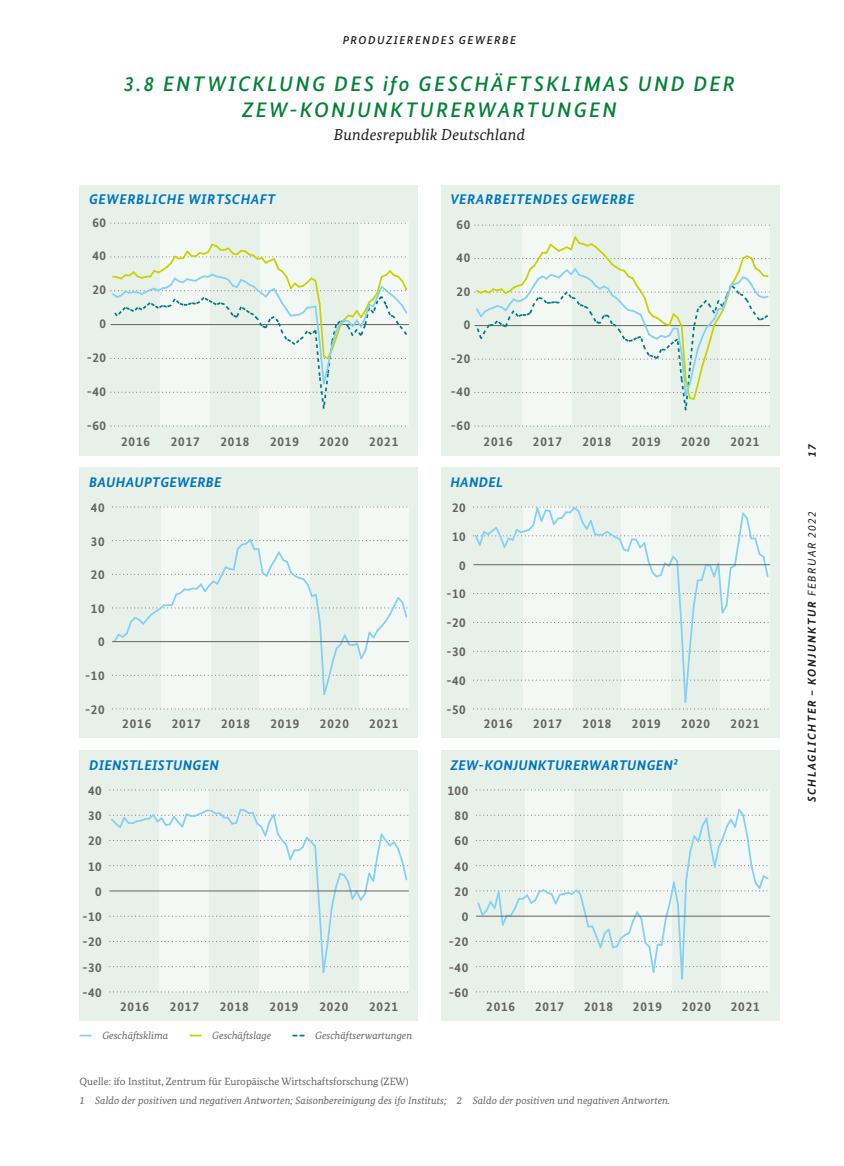
<style>
.page{position:relative;width:844px;height:1166px;background:#fff}
.page>*{position:absolute;margin:0;border:0;box-sizing:border-box;transform-origin:0 0}
.t1{font:italic 500 21px/26.2px "Bundes Sans";letter-spacing:.11em;color:#008136;text-align:center}
.t2{font:italic 15.75px "Bundes Serif";letter-spacing:.015em;color:#1a1a18}
.t3{font:italic 700 14px "Bundes Sans";letter-spacing:.02em;color:#0075be}
.t4{font:italic 700 14px "Bundes Sans";letter-spacing:.04em;color:#0075be}
.t5{font:700 13.12px "Bundes Sans";letter-spacing:.07em;color:#636362}
.t6{font:italic 700 11.38px "Bundes Sans";letter-spacing:.14em;color:#1a1a18}
.t7{font:italic 500 11.38px "Bundes Sans";letter-spacing:.13em;color:#1a1a18}
.t8{font:italic 10.5px "Bundes Serif";color:#636362}
.t9{font:10.5px "Bundes Serif";color:#636362}
.s1{font-weight:400}
</style>
<div class="page">
<div style="left:79px;top:185px;width:339px;height:270px;background:#e8f1e9"></div>
<div style="left:160px;top:223px;width:50px;height:203px;background:#f3f8f4"></div>
<div style="left:259px;top:223px;width:50px;height:203px;background:#f3f8f4"></div>
<div style="left:359px;top:223px;width:49px;height:203px;background:#f3f8f4"></div>
<svg style="left:111px;top:426px;width:295px;height:1px"></svg>
<svg style="left:111px;top:223px;width:295px;height:1px"></svg>
<svg style="left:110px;top:242px;width:299px;height:168px"></svg>
<div style="left:79px;top:468px;width:339px;height:270px;background:#e8f1e9"></div>
<div style="left:161px;top:506px;width:50px;height:203px;background:#f3f8f4"></div>
<div style="left:259px;top:506px;width:50px;height:203px;background:#f3f8f4"></div>
<div style="left:359px;top:506px;width:49px;height:203px;background:#f3f8f4"></div>
<svg style="left:112px;top:708px;width:296px;height:1px"></svg>
<svg style="left:112px;top:506px;width:296px;height:1px"></svg>
<svg style="left:112px;top:537px;width:296px;height:159px"></svg>
<hr style="left:112px;top:641px;width:296px;height:1px;background:#636362">
<div style="left:79px;top:751px;width:339px;height:270px;background:#e8f1e9"></div>
<div style="left:159px;top:789px;width:50px;height:203px;background:#f3f8f4"></div>
<div style="left:259px;top:789px;width:50px;height:203px;background:#f3f8f4"></div>
<div style="left:358px;top:789px;width:50px;height:203px;background:#f3f8f4"></div>
<svg style="left:110px;top:991px;width:298px;height:1px"></svg>
<svg style="left:110px;top:789px;width:298px;height:1px"></svg>
<svg style="left:109px;top:807px;width:299px;height:167px"></svg>
<hr style="left:110px;top:890px;width:298px;height:1px;background:#636362">
<div style="left:440px;top:751px;width:339px;height:270px;background:#e8f1e9"></div>
<div style="left:525px;top:789px;width:49px;height:203px;background:#f3f8f4"></div>
<div style="left:622px;top:789px;width:49px;height:203px;background:#f3f8f4"></div>
<div style="left:720px;top:789px;width:49px;height:203px;background:#f3f8f4"></div>
<svg style="left:476px;top:991px;width:292px;height:1px"></svg>
<svg style="left:476px;top:789px;width:292px;height:1px"></svg>
<svg style="left:476px;top:807px;width:293px;height:173px"></svg>
<hr style="left:476px;top:916px;width:293px;height:1px;background:#636362">
<div style="left:440px;top:185px;width:339px;height:270px;background:#e8f1e9"></div>
<div style="left:522px;top:225px;width:50px;height:201px;background:#f3f8f4"></div>
<div style="left:621px;top:225px;width:49px;height:201px;background:#f3f8f4"></div>
<div style="left:720px;top:225px;width:49px;height:201px;background:#f3f8f4"></div>
<svg style="left:474px;top:426px;width:295px;height:1px"></svg>
<svg style="left:474px;top:225px;width:295px;height:1px"></svg>
<svg style="left:474px;top:235px;width:295px;height:177px"></svg>
<div style="left:440px;top:468px;width:339px;height:270px;background:#e8f1e9"></div>
<svg style="left:473px;top:506px;width:296px;height:203px"></svg>
<hr style="left:473px;top:564px;width:296px;height:1px;background:#636362">
<p class="t7" style="left:342px;top:33px;width:175px">PRODUZIERENDES GEWERBE</p>
<h1 class="t1" style="left:124px;top:70px;width:612px">3.8 ENTWICKLUNG DES ifo GESCHÄFTSKLIMAS UND DER<br>ZEW-KONJUNKTURERWARTUNGEN</h1>
<p class="t2" style="left:333px;top:125px;width:193px">Bundesrepublik Deutschland</p>
<p class="t4" style="left:89px;top:191px;width:188px">GEWERBLICHE WIRTSCHAFT</p>
<p class="t4" style="left:450px;top:191px;width:186px">VERARBEITENDES GEWERBE</p>
<p class="t5" style="left:92px;top:214px;width:15px">60</p>
<p class="t5" style="left:456px;top:216px;width:15px">60</p>
<p class="t5" style="left:92px;top:248px;width:15px">40</p>
<p class="t5" style="left:456px;top:250px;width:15px">40</p>
<p class="t5" style="left:92px;top:282px;width:15px">20</p>
<p class="t5" style="left:456px;top:283px;width:15px">20</p>
<p class="t5" style="left:100px;top:316px;width:8px">0</p>
<p class="t5" style="left:463px;top:316px;width:8px">0</p>
<p class="t5" style="left:87px;top:349px;width:21px">-20</p>
<p class="t5" style="left:451px;top:350px;width:21px">-20</p>
<p class="t5" style="left:87px;top:383px;width:21px">-40</p>
<p class="t5" style="left:451px;top:383px;width:21px">-40</p>
<p class="t5" style="left:87px;top:417px;width:21px">-60</p>
<p class="t5" style="left:451px;top:417px;width:21px">-60</p>
<p class="t5" style="left:121px;top:433px;width:31px">2016</p>
<p class="t5" style="left:171px;top:433px;width:31px">2017</p>
<p class="t5" style="left:220px;top:433px;width:31px">2018</p>
<p class="t5" style="left:270px;top:433px;width:31px">2019</p>
<p class="t5" style="left:319px;top:433px;width:31px">2020</p>
<p class="t5" style="left:369px;top:433px;width:31px">2021</p>
<p class="t5" style="left:483px;top:433px;width:31px">2016</p>
<p class="t5" style="left:533px;top:433px;width:31px">2017</p>
<p class="t5" style="left:582px;top:433px;width:31px">2018</p>
<p class="t5" style="left:631px;top:433px;width:31px">2019</p>
<p class="t5" style="left:681px;top:433px;width:31px">2020</p>
<p class="t5" style="left:730px;top:433px;width:31px">2021</p>
<p class="t3" style="left:89px;top:474px;width:134px">BAUHAUPTGEWERBE</p>
<p class="t3" style="left:450px;top:474px;width:54px">HANDEL</p>
<p class="t5" style="left:91px;top:499px;width:15px">40</p>
<p class="t5" style="left:452px;top:499px;width:15px">20</p>
<p class="t5" style="left:91px;top:533px;width:15px">30</p>
<p class="t5" style="left:452px;top:528px;width:15px">10</p>
<p class="t5" style="left:91px;top:567px;width:15px">20</p>
<p class="t5" style="left:459px;top:557px;width:8px">0</p>
<p class="t5" style="left:446px;top:586px;width:21px">-10</p>
<p class="t5" style="left:91px;top:600px;width:15px">10</p>
<p class="t5" style="left:446px;top:615px;width:21px">-20</p>
<p class="t5" style="left:98px;top:634px;width:8px">0</p>
<p class="t5" style="left:446px;top:643px;width:21px">-30</p>
<p class="t5" style="left:85px;top:667px;width:21px">-10</p>
<p class="t5" style="left:446px;top:672px;width:21px">-40</p>
<p class="t5" style="left:85px;top:701px;width:21px">-20</p>
<p class="t5" style="left:446px;top:701px;width:21px">-50</p>
<p class="t5" style="left:122px;top:716px;width:31px">2016</p>
<p class="t5" style="left:172px;top:716px;width:31px">2017</p>
<p class="t5" style="left:221px;top:716px;width:31px">2018</p>
<p class="t5" style="left:270px;top:716px;width:31px">2019</p>
<p class="t5" style="left:320px;top:716px;width:31px">2020</p>
<p class="t5" style="left:369px;top:716px;width:31px">2021</p>
<p class="t5" style="left:483px;top:716px;width:31px">2016</p>
<p class="t5" style="left:533px;top:716px;width:31px">2017</p>
<p class="t5" style="left:582px;top:716px;width:31px">2018</p>
<p class="t5" style="left:631px;top:716px;width:31px">2019</p>
<p class="t5" style="left:681px;top:716px;width:31px">2020</p>
<p class="t5" style="left:730px;top:716px;width:31px">2021</p>
<p class="t3" style="left:89px;top:757px;width:131px">DIENSTLEISTUNGEN</p>
<p class="t3" style="left:450px;top:757px;width:229px">ZEW-KONJUNKTURERWARTUNGEN²</p>
<p class="t5" style="left:88px;top:782px;width:15px">40</p>
<p class="t5" style="left:447px;top:782px;width:22px">100</p>
<p class="t5" style="left:88px;top:807px;width:15px">30</p>
<p class="t5" style="left:454px;top:807px;width:15px">80</p>
<p class="t5" style="left:88px;top:833px;width:15px">20</p>
<p class="t5" style="left:454px;top:833px;width:15px">60</p>
<p class="t5" style="left:88px;top:858px;width:15px">10</p>
<p class="t5" style="left:454px;top:858px;width:15px">40</p>
<p class="t5" style="left:95px;top:883px;width:8px">0</p>
<p class="t5" style="left:454px;top:883px;width:15px">20</p>
<p class="t5" style="left:82px;top:908px;width:21px">-10</p>
<p class="t5" style="left:461px;top:908px;width:8px">0</p>
<p class="t5" style="left:82px;top:934px;width:21px">-20</p>
<p class="t5" style="left:448px;top:934px;width:21px">-20</p>
<p class="t5" style="left:82px;top:959px;width:21px">-30</p>
<p class="t5" style="left:448px;top:959px;width:21px">-40</p>
<p class="t5" style="left:82px;top:984px;width:21px">-40</p>
<p class="t5" style="left:448px;top:984px;width:21px">-60</p>
<p class="t5" style="left:120px;top:999px;width:31px">2016</p>
<p class="t5" style="left:170px;top:999px;width:31px">2017</p>
<p class="t5" style="left:220px;top:999px;width:31px">2018</p>
<p class="t5" style="left:269px;top:999px;width:31px">2019</p>
<p class="t5" style="left:319px;top:999px;width:31px">2020</p>
<p class="t5" style="left:369px;top:999px;width:31px">2021</p>
<p class="t5" style="left:486px;top:999px;width:31px">2016</p>
<p class="t5" style="left:535px;top:999px;width:31px">2017</p>
<p class="t5" style="left:584px;top:999px;width:31px">2018</p>
<p class="t5" style="left:632px;top:999px;width:31px">2019</p>
<p class="t5" style="left:681px;top:999px;width:31px">2020</p>
<p class="t5" style="left:730px;top:999px;width:31px">2021</p>
<p class="t8" style="left:102px;top:1029px;width:67px">Geschäftsklima</p>
<p class="t8" style="left:212px;top:1029px;width:60px">Geschäftslage</p>
<p class="t8" style="left:315px;top:1029px;width:98px">Geschäftserwartungen</p>
<p class="t9" style="left:79px;top:1074px;width:330px">Quelle: ifo Institut, Zentrum für Europäische Wirtschaftsforschung (ZEW)</p>
<p class="t8" style="left:79px;top:1093px;width:592px">1 Saldo der positiven und negativen Antworten; Saisonbereinigung des ifo Instituts; 2 Saldo der positiven und negativen Antworten.</p>
<p class="t6" style="left:804px;top:457px;width:14px;rotate:-90deg">17</p>
<p class="t6" style="left:804px;top:802px;width:292px;rotate:-90deg">SCHLAGLICHTER – KONJUNKTUR <span class="s1">FEBRUAR 2022</span></p>
</div>
